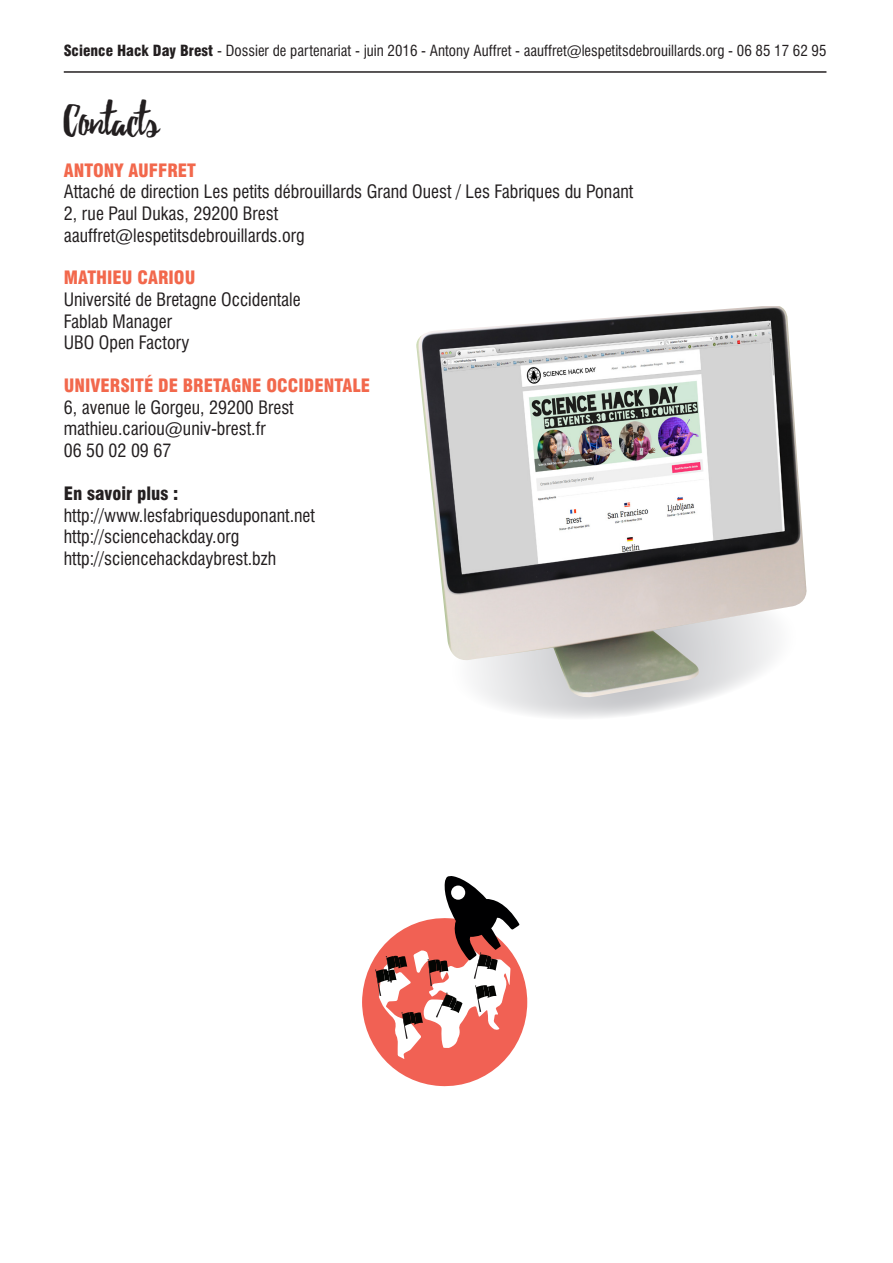
<style>
.page{position:relative;width:893px;height:1263px;background:#fff}
.page>*{position:absolute;margin:0;border:0;box-sizing:border-box;transform-origin:0 0}
.t1{font:45px "Debby";color:#231f20}
.t2{font:condensed 18px "Swiss 721 BT";color:#231f20}
.t3{font:900 condensed 18px "Swiss 721 BT";color:#f2684c}
.t4{font:900 condensed 18px "Swiss 721 BT";color:#231f20}
.t5{font:condensed 15px "Swiss 721 BT";color:#231f20}
.s1{font-weight:900}
</style>
<div class="page">
<svg style="left:492px;top:701px;width:204px;height:17px"></svg>
<img style="left:416px;top:306px;width:391px;height:395px">
<hr style="left:64px;top:71px;width:762px;height:2px;background:#231f20">
<svg style="left:362px;top:876px;width:165px;height:211px"></svg>
<p class="t5" style="left:64px;top:42px;width:764px"><span class="s1">Science Hack Day Brest</span> - Dossier de partenariat - juin 2016 - Antony Auffret - aauffret@lespetitsdebrouillards.org - 06 85 17 62 95</p>
<p class="t1" style="left:64px;top:93px;width:97px">Contacts</p>
<p class="t3" style="left:64px;top:159px;width:134px">ANTONY AUFFRET</p>
<p class="t2" style="left:64px;top:181px;width:571px">Attaché de direction Les petits débrouillards Grand Ouest / Les Fabriques du Ponant</p>
<p class="t2" style="left:64px;top:203px;width:216px">2, rue Paul Dukas, 29200 Brest</p>
<p class="t2" style="left:64px;top:224px;width:242px">aauffret@lespetitsdebrouillards.org</p>
<p class="t3" style="left:64px;top:267px;width:133px">MATHIEU CARIOU</p>
<p class="t2" style="left:64px;top:289px;width:238px">Université de Bretagne Occidentale</p>
<p class="t2" style="left:64px;top:310px;width:110px">Fablab Manager</p>
<p class="t2" style="left:64px;top:332px;width:127px">UBO Open Factory</p>
<p class="t3" style="left:64px;top:375px;width:308px">UNIVERSITÉ DE BRETAGNE OCCIDENTALE</p>
<p class="t2" style="left:64px;top:396px;width:231px">6, avenue le Gorgeu, 29200 Brest</p>
<p class="t2" style="left:64px;top:418px;width:203px">mathieu.cariou@univ-brest.fr</p>
<p class="t2" style="left:64px;top:440px;width:109px">06 50 02 09 67</p>
<p class="t4" style="left:64px;top:483px;width:116px">En savoir plus :</p>
<p class="t2" style="left:64px;top:504px;width:253px">http://www.lesfabriquesduponant.net</p>
<p class="t2" style="left:64px;top:526px;width:177px">http://sciencehackday.org</p>
<p class="t2" style="left:64px;top:548px;width:214px">http://sciencehackdaybrest.bzh</p>
</div>
